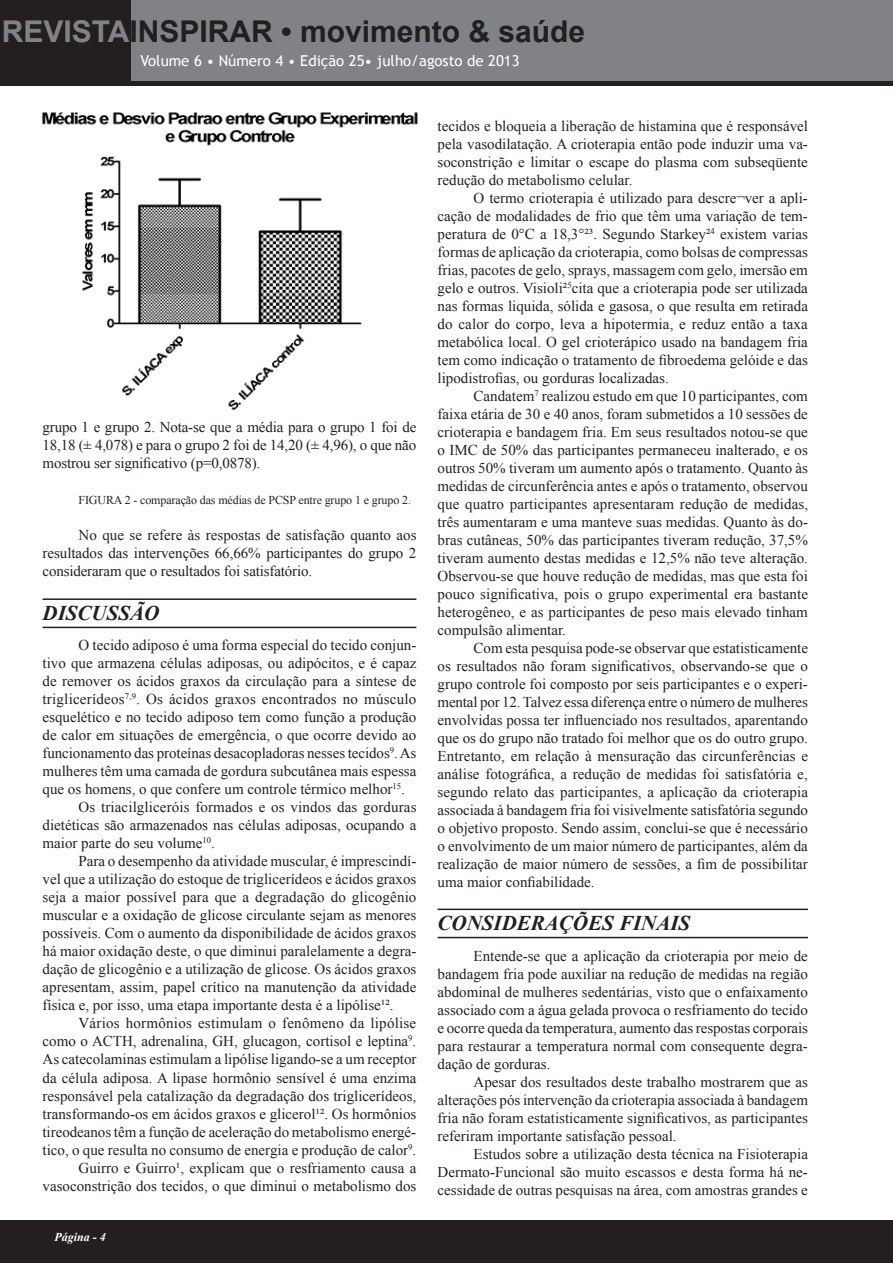
<style>
.page{position:relative;width:893px;height:1263px;background:#fff}
.page>*{position:absolute;margin:0;border:0;box-sizing:border-box;transform-origin:0 0}
.t1{font:700 30px "Arial";color:#231f20}
.t2{font:italic 700 21px "Times New Roman";color:#231f20}
.t3{font:15px/18px "Times New Roman";color:#231f20;text-align:justify}
.t4{font:15px "Trebuchet MS";color:#fff}
.t5{font:12px "Times New Roman";letter-spacing:-.01em;color:#231f20}
.t6{font:italic 700 12px "Times New Roman";color:#fff}
.s1{color:#808285}
</style>
<div class="page">
<div style="left:0;top:0;width:893px;height:85px;background:#231f20"></div>
<div style="left:0;top:1220px;width:893px;height:43px;background:#231f20"></div>
<div style="left:132px;top:0;width:761px;height:80px;background:#808285"></div>
<hr style="left:43px;top:598px;width:373px;height:2px;background:#231f20">
<hr style="left:43px;top:627px;width:373px;height:1px;background:#231f20">
<img style="left:42px;top:112px;width:376px;height:299px">
<hr style="left:438px;top:908px;width:370px;height:2px;background:#231f20">
<hr style="left:438px;top:937px;width:370px;height:1px;background:#231f20">
<h1 class="t1" style="left:2px;top:12px;width:585px"><span class="s1">REVISTA</span>INSPIRAR • movimento &amp; saúde</h1>
<p class="t4" style="left:140px;top:52px;width:381px">Volume 6 • Número 4 • Edição 25• julho/agosto de 2013</p>
<p class="t3" style="left:43px;top:418px;width:375px">grupo 1 e grupo 2. Nota-se que a média para o grupo 1 foi de 18,18 (± 4,078) e para o grupo 2 foi de 14,20 (± 4,96), o que não mostrou ser significativo (p=0,0878).</p>
<p class="t5" style="left:79px;top:492px;width:334px">FIGURA 2 - comparação das médias de PCSP entre grupo 1 e grupo 2.</p>
<p class="t3" style="left:43px;top:526px;width:375px;text-indent:36px">No que se refere às respostas de satisfação quanto aos resultados das intervenções 66,66% participantes do grupo 2 consideraram que o resultados foi satisfatório.</p>
<h2 class="t2" style="left:43px;top:598px;width:118px">DISCUSSÃO</h2>
<p class="t3" style="left:79px;top:636px;width:339px">O tecido adiposo é uma forma especial do tecido conjun-</p>
<p class="t3" style="left:43px;top:654px;width:375px">tivo que armazena células adiposas, ou adipócitos, e é capaz</p>
<p class="t3" style="left:43px;top:672px;width:375px">de remover os ácidos graxos da circulação para a síntese de</p>
<p class="t3" style="left:43px;top:690px;width:375px">triglicerídeos<sup>7,9</sup>. Os ácidos graxos encontrados no músculo</p>
<p class="t3" style="left:43px;top:708px;width:375px">esquelético e no tecido adiposo tem como função a produção</p>
<p class="t3" style="left:43px;top:726px;width:375px">de calor em situações de emergência, o que ocorre devido ao</p>
<p class="t3" style="left:43px;top:744px;width:375px">funcionamento das proteínas desacopladoras nesses tecidos<sup>9</sup>. As</p>
<p class="t3" style="left:43px;top:762px;width:375px">mulheres têm uma camada de gordura subcutânea mais espessa</p>
<p class="t3" style="left:43px;top:780px;width:364px">que os homens, o que confere um controle térmico melhor<sup>15</sup>.</p>
<p class="t3" style="left:79px;top:798px;width:339px">Os triacilgliceróis formados e os vindos das gorduras</p>
<p class="t3" style="left:43px;top:816px;width:375px">dietéticas são armazenados nas células adiposas, ocupando a</p>
<p class="t3" style="left:43px;top:834px;width:174px">maior parte do seu volume<sup>10</sup>.</p>
<p class="t3" style="left:79px;top:852px;width:339px">Para o desempenho da atividade muscular, é imprescindí-</p>
<p class="t3" style="left:43px;top:870px;width:375px">vel que a utilização do estoque de triglicerídeos e ácidos graxos</p>
<p class="t3" style="left:43px;top:888px;width:375px">seja a maior possível para que a degradação do glicogênio</p>
<p class="t3" style="left:43px;top:906px;width:375px">muscular e a oxidação de glicose circulante sejam as menores</p>
<p class="t3" style="left:43px;top:924px;width:375px">possíveis. Com o aumento da disponibilidade de ácidos graxos</p>
<p class="t3" style="left:43px;top:942px;width:375px">há maior oxidação deste, o que diminui paralelamente a degra-</p>
<p class="t3" style="left:43px;top:960px;width:375px">dação de glicogênio e a utilização de glicose. Os ácidos graxos</p>
<p class="t3" style="left:43px;top:978px;width:375px">apresentam, assim, papel crítico na manutenção da atividade</p>
<p class="t3" style="left:43px;top:996px;width:353px">física e, por isso, uma etapa importante desta é a lipólise¹².</p>
<p class="t3" style="left:79px;top:1014px;width:339px">Vários hormônios estimulam o fenômeno da lipólise</p>
<p class="t3" style="left:43px;top:1032px;width:375px">como o ACTH, adrenalina, GH, glucagon, cortisol e leptina<sup>9</sup>.</p>
<p class="t3" style="left:43px;top:1050px;width:375px">As catecolaminas estimulam a lipólise ligando-se a um receptor</p>
<p class="t3" style="left:43px;top:1068px;width:375px">da célula adiposa. A lipase hormônio sensível é uma enzima</p>
<p class="t3" style="left:43px;top:1086px;width:375px">responsável pela catalização da degradação dos triglicerídeos,</p>
<p class="t3" style="left:43px;top:1104px;width:375px">transformando-os em ácidos graxos e glicerol¹². Os hormônios</p>
<p class="t3" style="left:43px;top:1122px;width:375px">tireodeanos têm a função de aceleração do metabolismo energé-</p>
<p class="t3" style="left:43px;top:1140px;width:375px">tico, o que resulta no consumo de energia e produção de calor<sup>9</sup>.</p>
<p class="t3" style="left:79px;top:1158px;width:339px">Guirro e Guirro¹, explicam que o resfriamento causa a</p>
<p class="t3" style="left:43px;top:1176px;width:375px">vasoconstrição dos tecidos, o que diminui o metabolismo dos</p>
<p class="t6" style="left:55px;top:1229px;width:53px">Página - 4</p>
<p class="t3" style="left:438px;top:116px;width:372px">tecidos e bloqueia a liberação de histamina que é responsável pela vasodilatação. A crioterapia então pode induzir uma va&shy;soconstrição e limitar o escape do plasma com subseqüente redução do metabolismo celular.</p>
<p class="t3" style="left:438px;top:188px;width:372px;text-indent:36px">O termo crioterapia é utilizado para descre¬ver a apli&shy;cação de modalidades de frio que têm uma variação de tem&shy;peratura de 0°C a 18,3°²³. Segundo Starkey²<sup>4</sup> existem varias formas de aplicação da crioterapia, como bolsas de compressas frias, pacotes de gelo, sprays, massagem com gelo, imersão em gelo e outros. Visioli²<sup>5</sup>cita que a crioterapia pode ser utilizada nas formas liquida, sólida e gasosa, o que resulta em retirada do calor do corpo, leva a hipotermia, e reduz então a taxa metabólica local. O gel crioterápico usado na bandagem fria tem como indicação o tratamento de fibroedema gelóide e das lipodistrofias, ou gorduras localizadas.</p>
<p class="t3" style="left:438px;top:386px;width:372px;text-indent:36px">Candatem<sup>7</sup> realizou estudo em que 10 participantes, com faixa etária de 30 e 40 anos, foram submetidos a 10 sessões de crioterapia e bandagem fria. Em seus resultados notou-se que o IMC de 50% das participantes permaneceu inalterado, e os outros 50% tiveram um aumento após o tratamento. Quanto às medidas de circunferência antes e após o tratamento, observou que quatro participantes apresentaram redução de medidas, três aumentaram e uma manteve suas medidas. Quanto às do&shy;bras cutâneas, 50% das participantes tiveram redução, 37,5% tiveram aumento destas medidas e 12,5% não teve alteração.<br>Observou-se que houve redução de medidas, mas que esta foi pouco significativa, pois o grupo experimental era bastante heterogêneo, e as participantes de peso mais elevado tinham compulsão alimentar.</p>
<p class="t3" style="left:438px;top:638px;width:372px;text-indent:36px">Com esta pesquisa pode-se observar que estatisticamente os resultados não foram significativos, observando-se que o grupo controle foi composto por seis participantes e o experi&shy;mental por 12. Talvez essa diferença entre o número de mulheres envolvidas possa ter influenciado nos resultados, aparentando que os do grupo não tratado foi melhor que os do outro grupo.<br>Entretanto, em relação à mensuração das circunferências e análise fotográfica, a redução de medidas foi satisfatória e, segundo relato das participantes, a aplicação da crioterapia associada à bandagem fria foi visivelmente satisfatória segundo o objetivo proposto. Sendo assim, conclui-se que é necessário o envolvimento de um maior número de participantes, além da realização de maior número de sessões, a fim de possibilitar uma maior confiabilidade.</p>
<h2 class="t2" style="left:438px;top:908px;width:254px">CONSIDERAÇÕES FINAIS</h2>
<p class="t3" style="left:438px;top:946px;width:372px;text-indent:36px">Entende-se que a aplicação da crioterapia por meio de bandagem fria pode auxiliar na redução de medidas na região abdominal de mulheres sedentárias, visto que o enfaixamento associado com a água gelada provoca o resfriamento do tecido e ocorre queda da temperatura, aumento das respostas corporais para restaurar a temperatura normal com consequente degra&shy;dação de gorduras.</p>
<p class="t3" style="left:438px;top:1072px;width:372px;text-indent:36px">Apesar dos resultados deste trabalho mostrarem que as alterações pós intervenção da crioterapia associada à bandagem fria não foram estatisticamente significativos, as participantes referiram importante satisfação pessoal.</p>
<p class="t3" style="left:438px;top:1144px;width:372px;text-indent:36px">Estudos sobre a utilização desta técnica na Fisioterapia Dermato-Funcional são muito escassos e desta forma há ne&shy;cessidade de outras pesquisas na área, com amostras grandes e</p>
</div>
